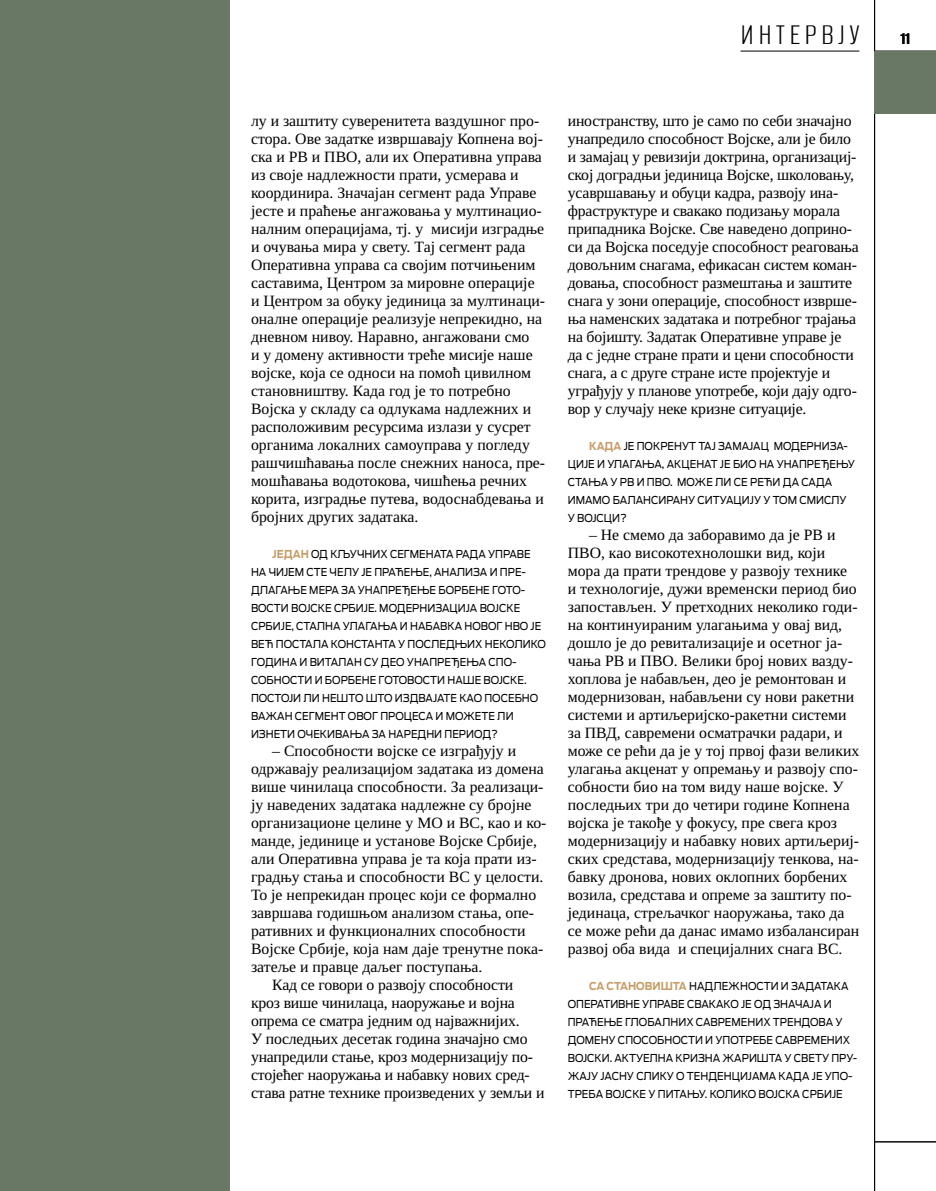
<style>
.page{position:relative;width:936px;height:1191px;background:#fff}
.page>*{position:absolute;margin:0;border:0;box-sizing:border-box;transform-origin:0 0}
.t1{font:100 31.5px "Alumni Sans";letter-spacing:.14em;color:#000}
.t2{font:100 18px "Alumni Sans";color:#000}
.t3{font:15.75px/18px "Tinos";color:#000}
.t4{font:10.8px/18px "Ford Antenna";color:#000;scale:.93 1}
.s1{font-weight:700;color:#c79d68}
</style>
<div class="page">
<hr style="left:874px;top:0;width:1px;height:1191px;background:#000">
<hr style="left:874px;top:1141px;width:61px;height:1px;background:#000">
<div style="left:0;top:0;width:230px;height:1191px;background:#687865"></div>
<hr style="left:740px;top:51px;width:119px;height:1px;background:#000">
<div style="left:874px;top:51px;width:61px;height:63px;background:#687865"></div>
<h1 class="t1" style="left:740px;top:19px;width:120px">ИНТЕРВЈУ</h1>
<p class="t2" style="left:900px;top:30px;width:11px">11</p>
<p class="t3" style="left:251px;top:112px;width:296px">лу и заштиту суверенитета ваздушног про&shy;стора. Ове задатке извршавају Копнена вој&shy;ска и РВ и ПВО, али их Оперативна управа из своје надлежности прати, усмерава и координира. Значајан сегмент рада Управе јесте и праћење ангажовања у мултинацио&shy;налним операцијама, тј. у мисији изградње и очувања мира у свету. Тај сегмент рада Оперативна управа са својим потчињеним саставима, Центром за мировне операције и Центром за обуку јединица за мултинаци&shy;оналне операције реализује непрекидно, на дневном нивоу. Наравно, ангажовани смо<br>и у домену активности треће мисије наше војске, која се односи на помоћ цивилном становништву. Када год је то потребно Војска у складу са одлукама надлежних и расположивим ресурсима излази у сусрет органима локалних самоуправа у погледу рашчишћавања после снежних наноса, пре&shy;мошћавања водотокова, чишћења речних корита, изградње путева, водоснабдевања и бројних других задатака.</p>
<p class="t4" style="left:251px;top:544px;width:318px;text-indent:21px"><span class="s1">ЈЕДАН</span> ОД КЉУЧНИХ СЕГМЕНАТА РАДА УПРАВЕ НА ЧИЈЕМ СТЕ ЧЕЛУ ЈЕ ПРАЋЕЊЕ, АНАЛИЗА И ПРЕ-ДЛАГАЊЕ МЕРА ЗА УНАПРЕЂЕЊЕ БОРБЕНЕ ГОТО-ВОСТИ ВОЈСКЕ СРБИЈЕ. МОДЕРНИЗАЦИЈА ВОЈСКЕ СРБИЈЕ, СТАЛНА УЛАГАЊА И НАБАВКА НОВОГ НВО ЈЕ ВЕЋ ПОСТАЛА КОНСТАНТА У ПОСЛЕДЊИХ НЕКОЛИКО ГОДИНА И ВИТАЛАН СУ ДЕО УНАПРЕЂЕЊА СПО-СОБНОСТИ И БОРБЕНЕ ГОТОВОСТИ НАШЕ ВОЈСКЕ.<br>ПОСТОЈИ ЛИ НЕШТО ШТО ИЗДВАЈАТЕ КАО ПОСЕБНО ВАЖАН СЕГМЕНТ ОВОГ ПРОЦЕСА И МОЖЕТЕ ЛИ ИЗНЕТИ ОЧЕКИВАЊА ЗА НАРЕДНИ ПЕРИОД?</p>
<p class="t3" style="left:272px;top:742px;width:245px">– Способности војске се изграђују и</p>
<p class="t3" style="left:251px;top:760px;width:294px">одржавају реализацијом задатака из домена</p>
<p class="t3" style="left:251px;top:778px;width:294px">више чинилаца способности. За реализаци-</p>
<p class="t3" style="left:251px;top:796px;width:282px">ју наведених задатака надлежне су бројне</p>
<p class="t3" style="left:251px;top:814px;width:297px">организационе целине у МО и ВС, као и ко-</p>
<p class="t3" style="left:251px;top:832px;width:287px">манде, јединице и установе Војске Србије,</p>
<p class="t3" style="left:251px;top:850px;width:287px">али Оперативна управа је та која прати из-</p>
<p class="t3" style="left:251px;top:868px;width:294px">градњу стања и способности ВС у целости.</p>
<p class="t3" style="left:251px;top:886px;width:287px">То је непрекидан процес који се формално</p>
<p class="t3" style="left:251px;top:904px;width:285px">завршава годишњом анализом стања, опе-</p>
<p class="t3" style="left:251px;top:922px;width:276px">ративних и функционалних способности</p>
<p class="t3" style="left:251px;top:940px;width:294px">Војске Србије, која нам даје тренутне пока-</p>
<p class="t3" style="left:251px;top:958px;width:233px">затеље и правце даљег поступања.</p>
<p class="t3" style="left:272px;top:976px;width:242px">Кад се говори о развоју способности</p>
<p class="t3" style="left:251px;top:994px;width:265px">кроз више чинилаца, наоружање и војна</p>
<p class="t3" style="left:251px;top:1012px;width:270px">опрема се сматра једним од најважнијих.</p>
<p class="t3" style="left:251px;top:1030px;width:278px">У последњих десетак година значајно смо</p>
<p class="t3" style="left:251px;top:1048px;width:283px">унапредили стање, кроз модернизацију по-</p>
<p class="t3" style="left:251px;top:1066px;width:280px">стојећег наоружања и набавку нових сред-</p>
<p class="t3" style="left:251px;top:1084px;width:295px">става ратне технике произведених у земљи и</p>
<p class="t3" style="left:567px;top:112px;width:292px">иностранству, што је само по себи значајно унапредило способност Војске, али је било и замајац у ревизији доктрина, организациј&shy;ској доградњи јединица Војске, школовању, усавршавању и обуци кадра, развоју ина&shy;фраструктуре и свакако подизању морала припадника Војске. Све наведено доприно&shy;си да Војска поседује способност реаговања довољним снагама, ефикасан систем коман&shy;довања, способност размештања и заштите снага у зони операције, способност изврше&shy;ња наменских задатака и потребног трајања на бојишту. Задатак Оперативне управе је да с једне стране прати и цени способности снага, а с друге стране исте пројектује и уграђују у планове употребе, који дају одго&shy;вор у случају неке кризне ситуације.</p>
<p class="t4" style="left:567px;top:436px;width:310px;text-indent:21px"><span class="s1">КАДА</span> ЈЕ ПОКРЕНУТ ТАЈ ЗАМАЈАЦ МОДЕРНИЗА-ЦИЈЕ И УЛАГАЊА, АКЦЕНАТ ЈЕ БИО НА УНАПРЕЂЕЊУ СТАЊА У РВ И ПВО. МОЖЕ ЛИ СЕ РЕЋИ ДА САДА ИМАМО БАЛАНСИРАНУ СИТУАЦИЈУ У ТОМ СМИСЛУ У ВОЈСЦИ?</p>
<p class="t3" style="left:567px;top:526px;width:293px;text-indent:21px">– Не смемо да заборавимо да је РВ и ПВО, као високотехнолошки вид, који мора да прати трендове у развоју технике и технологије, дужи временски период био запостављен. У претходних неколико годи&shy;на континуираним улагањима у овај вид, дошло је до ревитализације и осетног ја&shy;чања РВ и ПВО. Велики број нових вазду&shy;хоплова је набављен, део је ремонтован и модернизован, набављени су нови ракетни системи и артиљеријско-ракетни системи за ПВД, савремени осматрачки радари, и може се рећи да је у тој првој фази великих улагања акценат у опремању и развоју спо&shy;собности био на том виду наше војске. У последњих три до четири године Копнена војска је такође у фокусу, пре свега кроз модернизацију и набавку нових артиљериј&shy;ских средстава, модернизацију тенкова, на&shy;бавку дронова, нових оклопних борбених возила, средстава и опреме за заштиту по&shy;јединаца, стрељачког наоружања, тако да се може рећи да данас имамо избалансиран развој оба вида и специјалних снага ВС.</p>
<p class="t4" style="left:567px;top:976px;width:313px;text-indent:21px"><span class="s1">СА СТАНОВИШТА</span> НАДЛЕЖНОСТИ И ЗАДАТАКА ОПЕРАТИВНЕ УПРАВЕ СВАКАКО ЈЕ ОД ЗНАЧАЈА И ПРАЋЕЊЕ ГЛОБАЛНИХ САВРЕМЕНИХ ТРЕНДОВА У ДОМЕНУ СПОСОБНОСТИ И УПОТРЕБЕ САВРЕМЕНИХ ВОЈСКИ. АКТУЕЛНА КРИЗНА ЖАРИШТА У СВЕТУ ПРУ-ЖАЈУ ЈАСНУ СЛИКУ О ТЕНДЕНЦИЈАМА КАДА ЈЕ УПО-ТРЕБА ВОЈСКЕ У ПИТАЊУ. КОЛИКО ВОЈСКА СРБИЈЕ</p>
</div>
